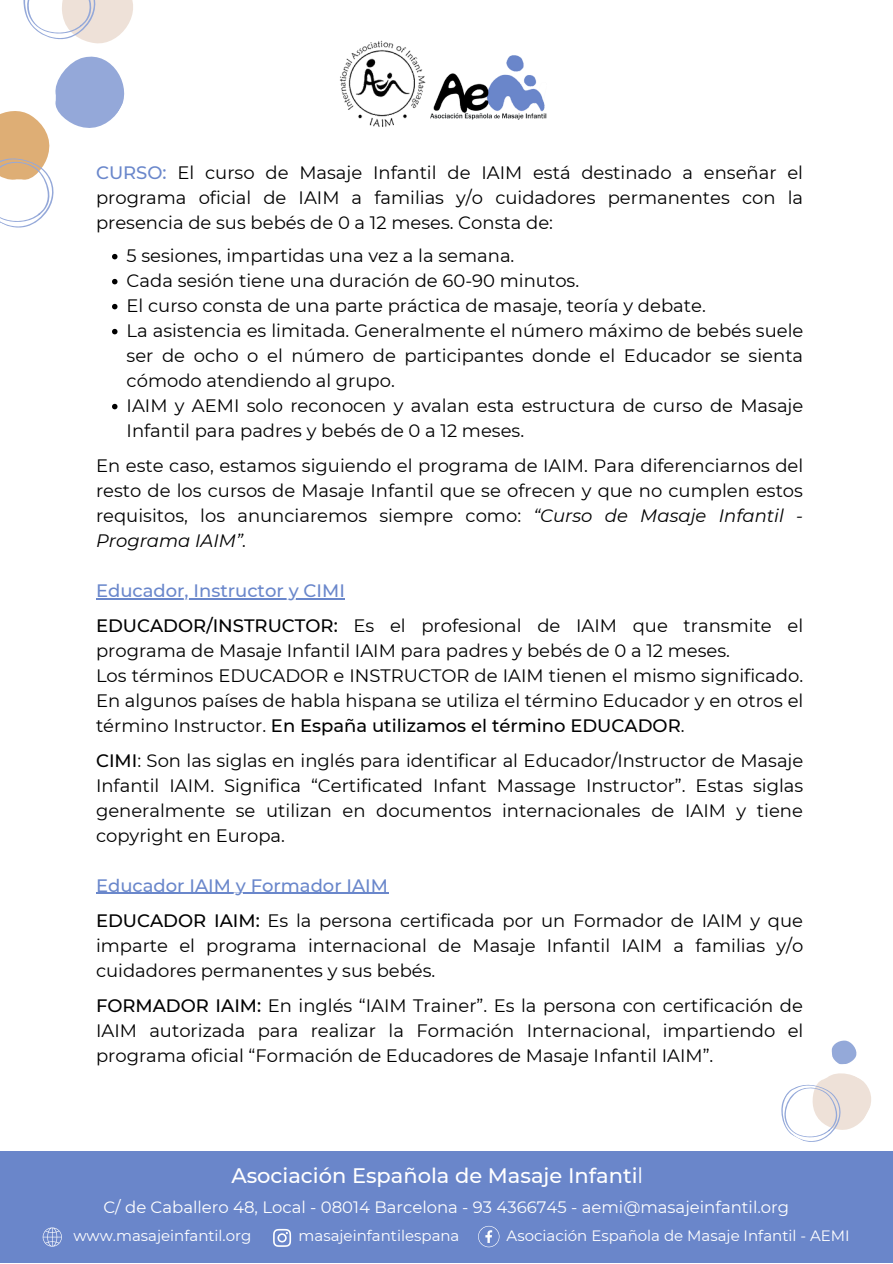
<style>
.page{position:relative;width:893px;height:1264px;background:#fff}
.page>*{position:absolute;margin:0;border:0;box-sizing:border-box;transform-origin:0 0}
.t1{font:500 21px "Montserrat";color:#fff}
.t2{font:18px/25px "Montserrat";color:#000}
.t3{font:16.5px "Montserrat";color:#fff}
.t4{font:15px "Montserrat";color:#fff}
.s1{font-weight:500;color:#6a87cb}
.s2{font-style:italic}
.s3{font-weight:500}
.s4{font-weight:400}
</style>
<div class="page">
<div style="left:0;top:1150px;width:892px;height:112px;background:#6a86ca"></div>
<img style="left:435px;top:55px;width:112px;height:65px">
<img style="left:340px;top:40px;width:95px;height:87px">
<svg style="left:0;top:0;width:133px;height:228px"></svg>
<svg style="left:770px;top:1040px;width:109px;height:111px"></svg>
<svg style="left:273px;top:1228px;width:18px;height:18px"></svg>
<svg style="left:478px;top:1225px;width:21px;height:22px"></svg>
<svg style="left:43px;top:1227px;width:19px;height:19px"></svg>
<svg style="left:112px;top:254px;width:5px;height:5px"></svg>
<svg style="left:112px;top:279px;width:5px;height:5px"></svg>
<svg style="left:112px;top:304px;width:5px;height:5px"></svg>
<svg style="left:112px;top:329px;width:5px;height:5px"></svg>
<svg style="left:112px;top:404px;width:5px;height:5px"></svg>
<hr style="left:96px;top:597px;width:249px;height:2px;background:#6a87cb">
<hr style="left:96px;top:892px;width:292px;height:2px;background:#6a87cb">
<p class="t2" style="left:96px;top:160px;width:708px;text-align:justify"><span class="s1">CURSO:</span> El curso de Masaje Infantil de IAIM está destinado a enseñar el programa oficial de IAIM a familias y/o cuidadores permanentes con la presencia de sus bebés de 0 a 12 meses. Consta de:</p>
<p class="t2" style="left:127px;top:243px;width:678px">5 sesiones, impartidas una vez a la semana.<br>Cada sesión tiene una duración de 60-90 minutos.<br>El curso consta de una parte práctica de masaje, teoría y debate.<br>La asistencia es limitada. Generalmente el número máximo de bebés suele ser de ocho o el número de participantes donde el Educador se sienta cómodo atendiendo al grupo.<br>IAIM y AEMI solo reconocen y avalan esta estructura de curso de Masaje Infantil para padres y bebés de 0 a 12 meses.</p>
<p class="t2" style="left:96px;top:453px;width:708px;text-align:justify">En este caso, estamos siguiendo el programa de IAIM. Para diferenciarnos del resto de los cursos de Masaje Infantil que se ofrecen y que no cumplen estos requisitos, los anunciaremos siempre como: <span class="s2">“Curso de Masaje Infantil - Programa IAIM”.</span></p>
<p class="t2" style="left:96px;top:573px;width:708px;line-height:35px"><span class="s1">Educador, Instructor y CIMI<br></span><span class="s3">EDUCADOR/INSTRUCTOR:</span> Es el profesional de IAIM que transmite el</p>
<p class="t2" style="left:96px;top:637px;width:708px">programa de Masaje Infantil IAIM para padres y bebés de 0 a 12 meses.<br>Los términos EDUCADOR e INSTRUCTOR de IAIM tienen el mismo significado.<br>En algunos países de habla hispana se utiliza el término Educador y en otros el término Instructor. <span class="s3">En España utilizamos el término EDUCADOR</span>.</p>
<p class="t2" style="left:96px;top:747px;width:708px;text-align:justify"><span class="s3">CIMI</span>: Son las siglas en inglés para identificar al Educador/Instructor de Masaje Infantil IAIM. Significa “Certificated Infant Massage Instructor”. Estas siglas generalmente se utilizan en documentos internacionales de IAIM y tiene copyright en Europa.</p>
<p class="t2" style="left:96px;top:867px;width:708px;line-height:35px"><span class="s1">Educador IAIM y Formador IAIM<br></span><span class="s3">EDUCADOR IAIM:</span> Es la persona certificada por un Formador de IAIM y que</p>
<p class="t2" style="left:96px;top:932px;width:708px">imparte el programa internacional de Masaje Infantil IAIM a familias y/o cuidadores permanentes y sus bebés.</p>
<p class="t2" style="left:96px;top:992px;width:708px;text-align:justify"><span class="s3">FORMADOR IAIM:</span> En inglés “IAIM Trainer”. Es la persona con certificación de IAIM autorizada para realizar la Formación Internacional, impartiendo el programa oficial “Formación de Educadores de Masaje Infantil IAIM”.</p>
<p class="t1" style="left:231px;top:1162px;width:413px">Asociación Española de Masaje Infanti<span class="s4">l</span></p>
<p class="t3" style="left:103px;top:1196px;width:687px">C/ de Caballero 48, Local - 08014 Barcelona - 93 4366745 - aemi@masajeinfantil.org</p>
<p class="t4" style="left:73px;top:1226px;width:179px">www.masajeinfantil.org</p>
<p class="t4" style="left:298px;top:1226px;width:162px">masajeinfantilespana</p>
<p class="t4" style="left:506px;top:1226px;width:344px">Asociación Española de Masaje Infantil - AEMI</p>
</div>
